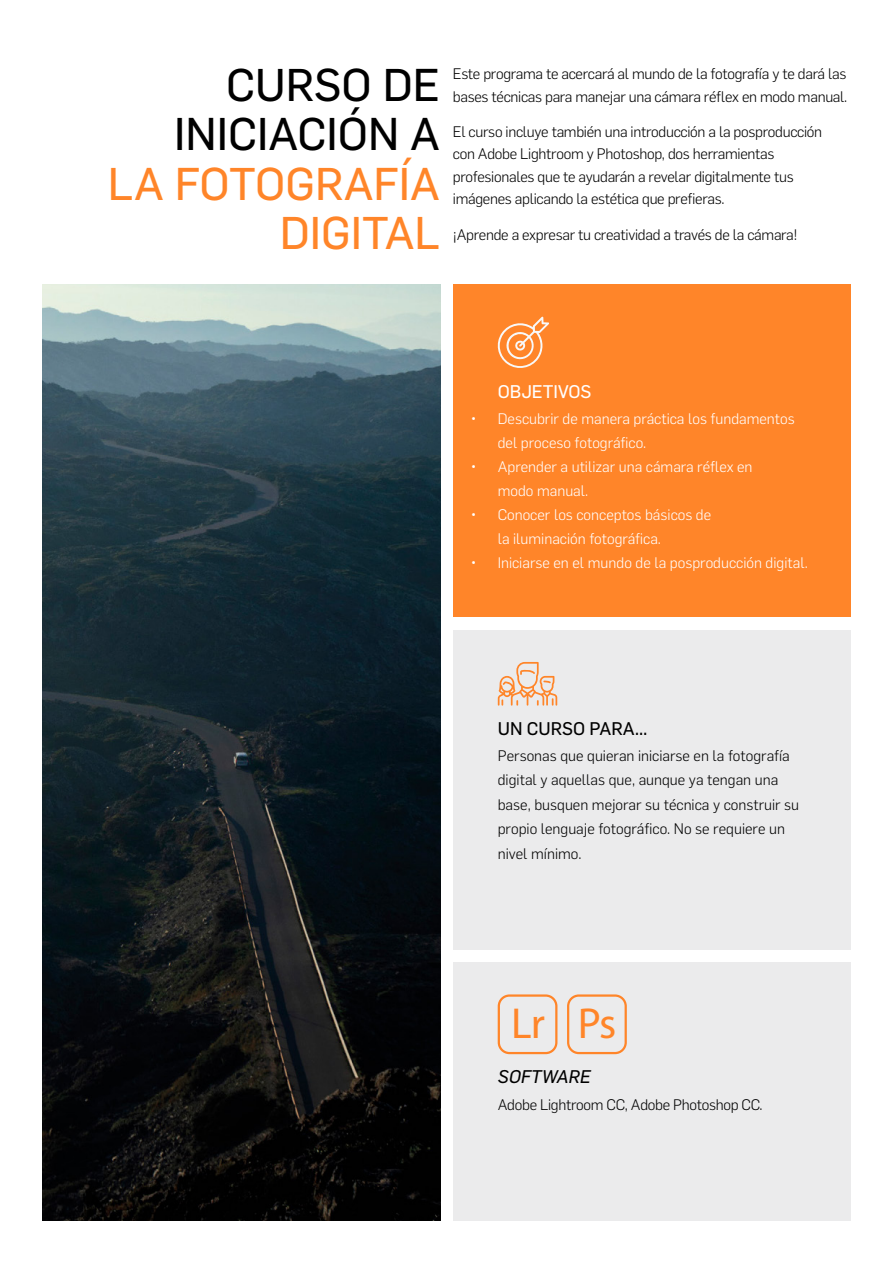
<style>
.page{position:relative;width:893px;height:1263px;background:#fff}
.page>*{position:absolute;margin:0;border:0;box-sizing:border-box;transform-origin:0 0}
.t1{font:45px/49.5px "Flama Basic";color:#ff8529;text-align:right}
.t2{font:45px/49.5px "Flama Basic";color:#000;text-align:right}
.t3{font:43.5px "Myriad Pro";color:#ff8529}
.t4{font:18px "Flama Basic";color:#000}
.t5{font:18px "Flama Basic";color:#fff}
.t6{font:italic 18px "Flama Basic";color:#000}
.t7{font:300 15px/22.5px "Flama";letter-spacing:-.02em;color:#000}
.t8{font:300 15px/24px "Flama";color:#fff}
.t9{font:300 15px/24.3px "Flama";color:#000}
</style>
<div class="page">
<img style="left:43px;top:284px;width:397px;height:936px">
<div style="left:453px;top:630px;width:397px;height:319px;background:#ebebec"></div>
<div style="left:453px;top:962px;width:397px;height:258px;background:#ebebec"></div>
<div style="left:453px;top:284px;width:397px;height:333px;background:#ff8529"></div>
<div style="left:567px;top:994px;width:60px;height:60px;border:2px solid #ff8529;border-radius:11px"></div>
<svg style="left:497px;top:317px;width:52px;height:51px"></svg>
<svg style="left:498px;top:662px;width:59px;height:44px"></svg>
<div style="left:498px;top:994px;width:59px;height:60px;border:2px solid #ff8529;border-radius:11px"></div>
<h1 class="t2" style="left:174px;top:57px;width:267px">CURSO DE<br>INICIACIÓN A</h1>
<h1 class="t1" style="left:108px;top:156px;width:334px">LA FOTOGRAFÍA<br>DIGITAL</h1>
<p class="t7" style="left:453px;top:62px;width:396px">Este programa te acercará al mundo de la fotografía y te dará las bases técnicas para manejar una cámara réflex en modo manual.</p>
<p class="t7" style="left:453px;top:119px;width:371px">El curso incluye también una introducción a la posproducción con Adobe Lightroom y Photoshop, dos herramientas profesionales que te ayudarán a revelar digitalmente tus imágenes aplicando la estética que prefieras.</p>
<p class="t7" style="left:453px;top:222px;width:346px">¡Aprende a expresar tu creatividad a través de la cámara!</p>
<p class="t5" style="left:498px;top:379px;width:95px">OBJETIVOS</p>
<p class="t8" style="left:498px;top:406px;width:299px;text-indent:-27px">• Descubrir de manera práctica los fundamentos del proceso fotográfico.</p>
<p class="t8" style="left:498px;top:454px;width:256px;text-indent:-27px">• Aprender a utilizar una cámara réflex en modo manual.</p>
<p class="t8" style="left:498px;top:502px;width:215px;text-indent:-27px">• Conocer los conceptos básicos de la iluminación fotográfica.</p>
<p class="t8" style="left:471px;top:550px;width:339px">• Iniciarse en el mundo de la posproducción digital.</p>
<p class="t4" style="left:498px;top:716px;width:151px">UN CURSO PARA…</p>
<p class="t9" style="left:498px;top:743px;width:303px">Personas que quieran iniciarse en la fotografía digital y aquellas que, aunque ya tengan una base, busquen mejorar su técnica y construir su propio lenguaje fotográfico. No se requiere un nivel mínimo.</p>
<h2 class="t3" style="left:511px;top:996px;width:107px">Lr Ps</h2>
<p class="t6" style="left:498px;top:1064px;width:94px">SOFTWARE</p>
<p class="t7" style="left:498px;top:1093px;width:266px">Adobe Lightroom CC, Adobe Photoshop CC.</p>
</div>
